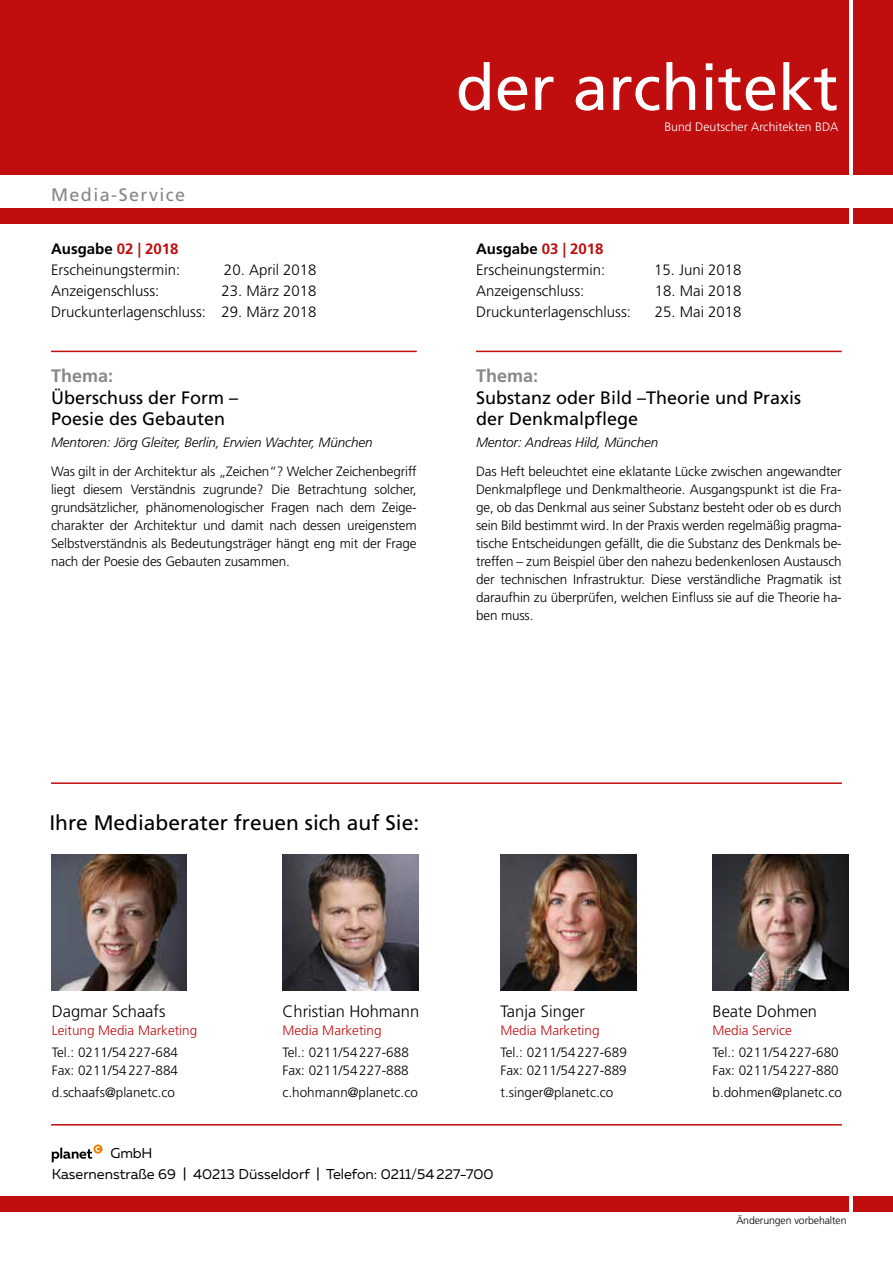
<style>
.page{position:relative;width:893px;height:1263px;background:#fff}
.page>*{position:absolute;margin:0;border:0;box-sizing:border-box;transform-origin:0 0}
.t1{font:63.75px "Frutiger LT Std";color:#fff}
.t2{font:21px "Frutiger LT Std";color:#000}
.t3{font:18px/21.6px "Frutiger LT Std";color:#000}
.t4{font:18px "Frutiger LT Std";letter-spacing:.08em;color:#878787}
.t5{font:700 18px "Frutiger LT Std";color:#878787}
.t6{font:300 16.5px "Frutiger LT Std";color:#000}
.t7{font:300 15px/21px "Frutiger LT Std";color:#000}
.t8{font:14.25px/20.7px "Muller";color:#000}
.t9{font:300 13.5px/18px "Frutiger LT Std";color:#000}
.t10{font:italic 300 13.5px "Frutiger LT Std";letter-spacing:-.01em;color:#000}
.t11{font:300 13.5px "Frutiger LT Std";color:#c00d0e}
.t12{font:300 12.3px "Frutiger LT Std";color:#fff}
.t13{font:300 10.5px "Frutiger LT Std";letter-spacing:-.01em;color:#000}
.s1{font-weight:700}
.s2{font-weight:700;color:#c00d0e}
</style>
<div class="page">
<hr style="left:51px;top:782px;width:791px;height:2px;background:#c00d0e">
<div style="left:0;top:0;width:848px;height:174px;background:#c00d0e"></div>
<div style="left:0;top:209px;width:848px;height:15px;background:#c00d0e"></div>
<div style="left:853px;top:0;width:40px;height:174px;background:#c00d0e"></div>
<div style="left:853px;top:209px;width:40px;height:15px;background:#c00d0e"></div>
<div style="left:0;top:1196px;width:848px;height:16px;background:#c00d0e"></div>
<div style="left:853px;top:1196px;width:40px;height:16px;background:#c00d0e"></div>
<hr style="left:51px;top:351px;width:366px;height:1px;background:#c00d0e">
<hr style="left:476px;top:351px;width:366px;height:1px;background:#c00d0e">
<hr style="left:51px;top:1124px;width:791px;height:1px;background:#c00d0e">
<svg style="left:93px;top:1144px;width:10px;height:10px"></svg>
<svg style="left:52px;top:1146px;width:48px;height:16px"></svg>
<img style="left:52px;top:854px;width:135px;height:136px">
<img style="left:283px;top:854px;width:136px;height:136px">
<img style="left:501px;top:854px;width:136px;height:136px">
<img style="left:712px;top:854px;width:137px;height:136px">
<h1 class="t1" style="left:456px;top:50px;width:384px">der architekt</h1>
<p class="t12" style="left:664px;top:120px;width:176px">Bund Deutscher Architekten BDA</p>
<h3 class="t4" style="left:51px;top:184px;width:136px">Media-Service</h3>
<p class="t7" style="left:51px;top:238px;width:131px"><span class="s1">Ausgabe</span> <span class="s2">02 | 2018<br></span>Erscheinungstermin:</p>
<p class="t7" style="left:224px;top:259px;width:94px">20. April 2018</p>
<p class="t7" style="left:476px;top:238px;width:131px"><span class="s1">Ausgabe</span> <span class="s2">03 | 2018<br></span>Erscheinungstermin:</p>
<p class="t7" style="left:654px;top:259px;width:89px">15. Juni 2018</p>
<p class="t7" style="left:51px;top:280px;width:110px">Anzeigenschluss:</p>
<p class="t7" style="left:51px;top:280px;width:267px;text-align:right">23. März 2018<br>Druckunterlagenschluss: 29. März 2018</p>
<p class="t7" style="left:476px;top:280px;width:110px">Anzeigenschluss:</p>
<p class="t7" style="left:655px;top:280px;width:88px">18. Mai 2018</p>
<p class="t7" style="left:476px;top:301px;width:157px">Druckunterlagenschluss:</p>
<p class="t7" style="left:655px;top:301px;width:88px">25. Mai 2018</p>
<h3 class="t5" style="left:51px;top:365px;width:64px">Thema:</h3>
<h3 class="t3" style="left:51px;top:386px;width:189px">Überschuss der Form –<br>Poesie des Gebauten</h3>
<p class="t10" style="left:51px;top:435px;width:323px">Mentoren: Jörg Gleiter, Berlin, Erwien Wachter, München</p>
<p class="t9" style="left:51px;top:463px;width:367px;text-align:justify">Was gilt in der Architektur als „Zeichen“? Welcher Zeichenbegriff liegt diesem Verständnis zugrunde? Die Betrachtung solcher, grundsätzlicher, phänomenologischer Fragen nach dem Zeige&shy;charakter der Architektur und damit nach dessen ureigenstem Selbstverständnis als Bedeutungsträger hängt eng mit der Frage nach der Poesie des Gebauten zusammen.</p>
<h3 class="t5" style="left:476px;top:365px;width:64px">Thema:</h3>
<h3 class="t3" style="left:476px;top:386px;width:327px">Substanz oder Bild –Theorie und Praxis der Denkmalpflege</h3>
<p class="t10" style="left:476px;top:435px;width:184px">Mentor: Andreas Hild, München</p>
<p class="t9" style="left:476px;top:463px;width:367px;text-align:justify">Das Heft beleuchtet eine eklatante Lücke zwischen angewandter Denkmalpflege und Denkmaltheorie. Ausgangspunkt ist die Fra&shy;ge, ob das Denkmal aus seiner Substanz besteht oder ob es durch sein Bild bestimmt wird. In der Praxis werden regelmäßig pragma&shy;tische Entscheidungen gefällt, die die Substanz des Denkmals be&shy;treffen – zum Beispiel über den nahezu bedenkenlosen Austausch der technischen Infrastruktur. Diese verständliche Pragmatik ist daraufhin zu überprüfen, welchen Einfluss sie auf die Theorie ha&shy;ben muss.</p>
<h2 class="t2" style="left:49px;top:810px;width:371px">Ihre Mediaberater freuen sich auf Sie:</h2>
<p class="t6" style="left:52px;top:1001px;width:115px">Dagmar Schaafs</p>
<p class="t11" style="left:52px;top:1022px;width:147px">Leitung Media Marketing</p>
<p class="t9" style="left:52px;top:1043px;width:128px">Tel.: 0211/54227-684<br>Fax: 0211/54227-884</p>
<p class="t9" style="left:52px;top:1083px;width:125px">d.schaafs@planetc.co</p>
<p class="t6" style="left:283px;top:1001px;width:138px">Christian Hohmann</p>
<p class="t11" style="left:283px;top:1022px;width:101px">Media Marketing</p>
<p class="t9" style="left:283px;top:1043px;width:128px">Tel.: 0211/54227-688<br>Fax: 0211/54227-888</p>
<p class="t9" style="left:283px;top:1083px;width:137px">c.hohmann@planetc.co</p>
<p class="t6" style="left:501px;top:1001px;width:86px">Tanja Singer</p>
<p class="t11" style="left:501px;top:1022px;width:101px">Media Marketing</p>
<p class="t9" style="left:501px;top:1043px;width:128px">Tel.: 0211/54227-689<br>Fax: 0211/54227-889</p>
<p class="t9" style="left:501px;top:1083px;width:114px">t.singer@planetc.co</p>
<p class="t6" style="left:712px;top:1001px;width:106px">Beate Dohmen</p>
<p class="t11" style="left:712px;top:1022px;width:81px">Media Service</p>
<p class="t9" style="left:712px;top:1043px;width:128px">Tel.: 0211/54227-680<br>Fax: 0211/54227-880</p>
<p class="t9" style="left:712px;top:1083px;width:131px">b.dohmen@planetc.co</p>
<p class="t8" style="left:52px;top:1143px;width:443px;text-indent:59px">GmbH<br>Kasernenstraße 69 | 40213 Düsseldorf | Telefon: 0211/54227-700</p>
<p class="t13" style="left:736px;top:1214px;width:112px">Änderungen vorbehalten</p>
</div>
